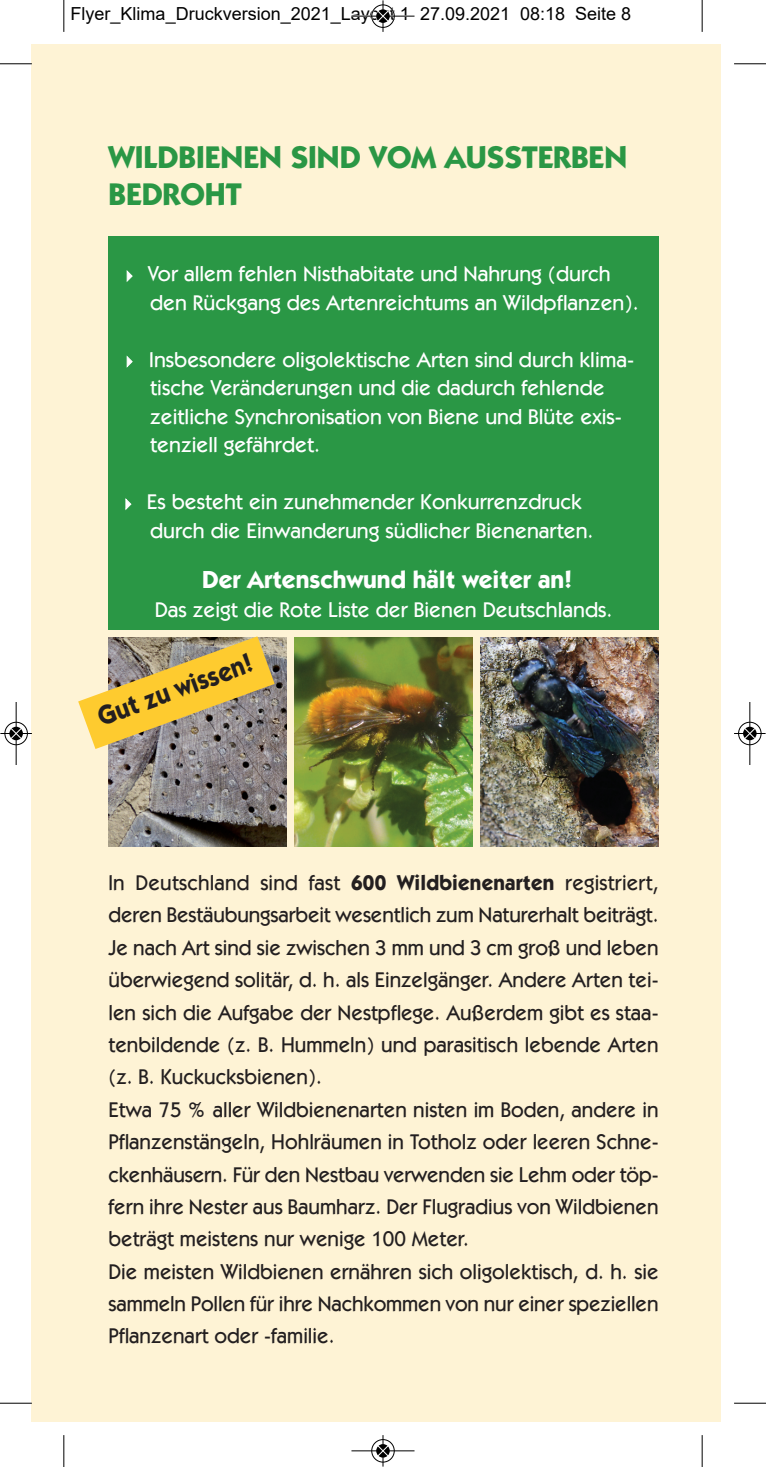
<style>
.page{position:relative;width:766px;height:1467px;background:#fff}
.page>*{position:absolute;margin:0;border:0;box-sizing:border-box;transform-origin:0 0}
.t1{font:700 31.5px "ITC Kabel Std";color:#2a9745}
.t2{font:700 27px "ITC Kabel Std";color:#231f20;scale:.92 1}
.t3{font:700 24.75px "ITC Kabel Std";color:#fff}
.t4{font:500 21.38px/32.4px "ITC Kabel Std";color:#231f20;text-align:justify}
.t5{font:500 21.38px "ITC Kabel Std";color:#fff}
.t6{font:18px "Arial";color:#000}
.s1{font-weight:700}
</style>
<div class="page">
<div style="left:32px;top:45px;width:689px;height:1377px;background:#fef3d5"></div>
<div style="left:108px;top:236px;width:550px;height:394px;background:#2a9745"></div>
<img style="left:480px;top:638px;width:178px;height:208px">
<img style="left:108px;top:638px;width:178px;height:208px">
<img style="left:294px;top:638px;width:178px;height:208px">
<svg style="left:78px;top:636px;width:196px;height:113px;background:#cab067"></svg>
<hr style="left:63px;top:0;width:1px;height:32px;background:#000">
<hr style="left:0;top:63px;width:32px;height:1px;background:#000">
<hr style="left:701px;top:0;width:1px;height:32px;background:#000">
<hr style="left:733px;top:63px;width:32px;height:1px;background:#000">
<hr style="left:63px;top:1435px;width:1px;height:32px;background:#000">
<hr style="left:0;top:1403px;width:32px;height:1px;background:#000">
<hr style="left:701px;top:1435px;width:1px;height:32px;background:#000">
<hr style="left:733px;top:1403px;width:32px;height:1px;background:#000">
<div style="left:371px;top:4px;width:24px;height:24px;border:1px solid #fff;border-radius:50%"></div>
<hr style="left:351px;top:16px;width:63px;height:1px;background:#000">
<hr style="left:382px;top:0;width:1px;height:32px;background:#000">
<div style="left:371px;top:5px;width:23px;height:23px;border:1px solid #000;border-radius:50%"></div>
<svg style="left:376px;top:9px;width:13px;height:14px"></svg>
<svg style="left:377px;top:10px;width:11px;height:12px"></svg>
<div style="left:371px;top:1439px;width:24px;height:24px;border:1px solid #fff;border-radius:50%"></div>
<hr style="left:351px;top:1450px;width:63px;height:1px;background:#000">
<hr style="left:382px;top:1435px;width:1px;height:32px;background:#000">
<div style="left:371px;top:1439px;width:23px;height:23px;border:1px solid #000;border-radius:50%"></div>
<svg style="left:376px;top:1444px;width:13px;height:14px"></svg>
<svg style="left:377px;top:1445px;width:11px;height:12px"></svg>
<div style="left:4px;top:721px;width:24px;height:24px;border:1px solid #fff;border-radius:50%"></div>
<hr style="left:16px;top:702px;width:1px;height:63px;background:#000">
<hr style="left:0;top:733px;width:32px;height:1px;background:#000">
<div style="left:5px;top:722px;width:23px;height:23px;border:1px solid #000;border-radius:50%"></div>
<svg style="left:9px;top:727px;width:14px;height:13px"></svg>
<svg style="left:10px;top:728px;width:12px;height:11px"></svg>
<div style="left:737px;top:721px;width:24px;height:24px;border:1px solid #fff;border-radius:50%"></div>
<hr style="left:749px;top:702px;width:1px;height:63px;background:#000">
<hr style="left:733px;top:733px;width:32px;height:1px;background:#000">
<div style="left:738px;top:722px;width:23px;height:23px;border:1px solid #000;border-radius:50%"></div>
<svg style="left:742px;top:727px;width:14px;height:13px"></svg>
<svg style="left:743px;top:728px;width:12px;height:11px"></svg>
<p class="t6" style="left:71px;top:4px;width:562px">Flyer_Klima_Druckversion_2021_Layout 1 27.09.2021 08:18 Seite 8</p>
<p class="t1" style="left:108px;top:145px;width:520px">WILDBIENEN SIND VOM AUSSTERBEN</p>
<p class="t1" style="left:108px;top:183px;width:135px">BEDROHT</p>
<p class="t5" style="left:121px;top:266px;width:491px">✔ Vor allem fehlen Nisthabitate und Nahrung (durch</p>
<p class="t5" style="left:150px;top:295px;width:490px">den Rückgang des Artenreichtums an Wildpflanzen).</p>
<p class="t5" style="left:121px;top:352px;width:514px">✔ Insbesondere oligolektische Arten sind durch klima-</p>
<p class="t5" style="left:150px;top:380px;width:456px">tische Veränderungen und die dadurch fehlende</p>
<p class="t5" style="left:150px;top:409px;width:473px">zeitliche Synchronisation von Biene und Blüte exis-</p>
<p class="t5" style="left:150px;top:437px;width:171px">tenziell gefährdet.</p>
<p class="t5" style="left:120px;top:494px;width:463px">✔ Es besteht ein zunehmender Konkurrenzdruck</p>
<p class="t5" style="left:150px;top:523px;width:445px">durch die Einwanderung südlicher Bienenarten.</p>
<p class="t3" style="left:202px;top:570px;width:372px">Der Artenschwund hält weiter an!</p>
<p class="t5" style="left:155px;top:602px;width:459px">Das zeigt die Rote Liste der Bienen Deutschlands.</p>
<p class="t2" style="left:95px;top:708px;width:179px;rotate:-20deg">Gut zu wissen!</p>
<p class="t4" style="left:108px;top:868px;width:551px">In Deutschland sind fast <span class="s1">600 Wildbienenarten</span> registriert, deren Bestäubungsarbeit wesentlich zum Naturerhalt beiträgt.<br>Je nach Art sind sie zwischen 3 mm und 3 cm groß und leben überwiegend solitär, d. h. als Einzelgänger. Andere Arten tei&shy;len sich die Aufgabe der Nestpflege. Außerdem gibt es staa&shy;tenbildende (z. B. Hummeln) und parasitisch lebende Arten (z. B. Kuckucksbienen).</p>
<p class="t4" style="left:108px;top:1095px;width:551px">Etwa 75 % aller Wildbienenarten nisten im Boden, andere in Pflanzenstängeln, Hohlräumen in Totholz oder leeren Schne&shy;ckenhäusern. Für den Nestbau verwenden sie Lehm oder töp&shy;fern ihre Nester aus Baumharz. Der Flugradius von Wildbienen beträgt meistens nur wenige 100 Meter.</p>
<p class="t4" style="left:108px;top:1257px;width:551px">Die meisten Wildbienen ernähren sich oligolektisch, d. h. sie sammeln Pollen für ihre Nachkommen von nur einer speziellen Pflanzenart oder -familie.</p>
</div>
